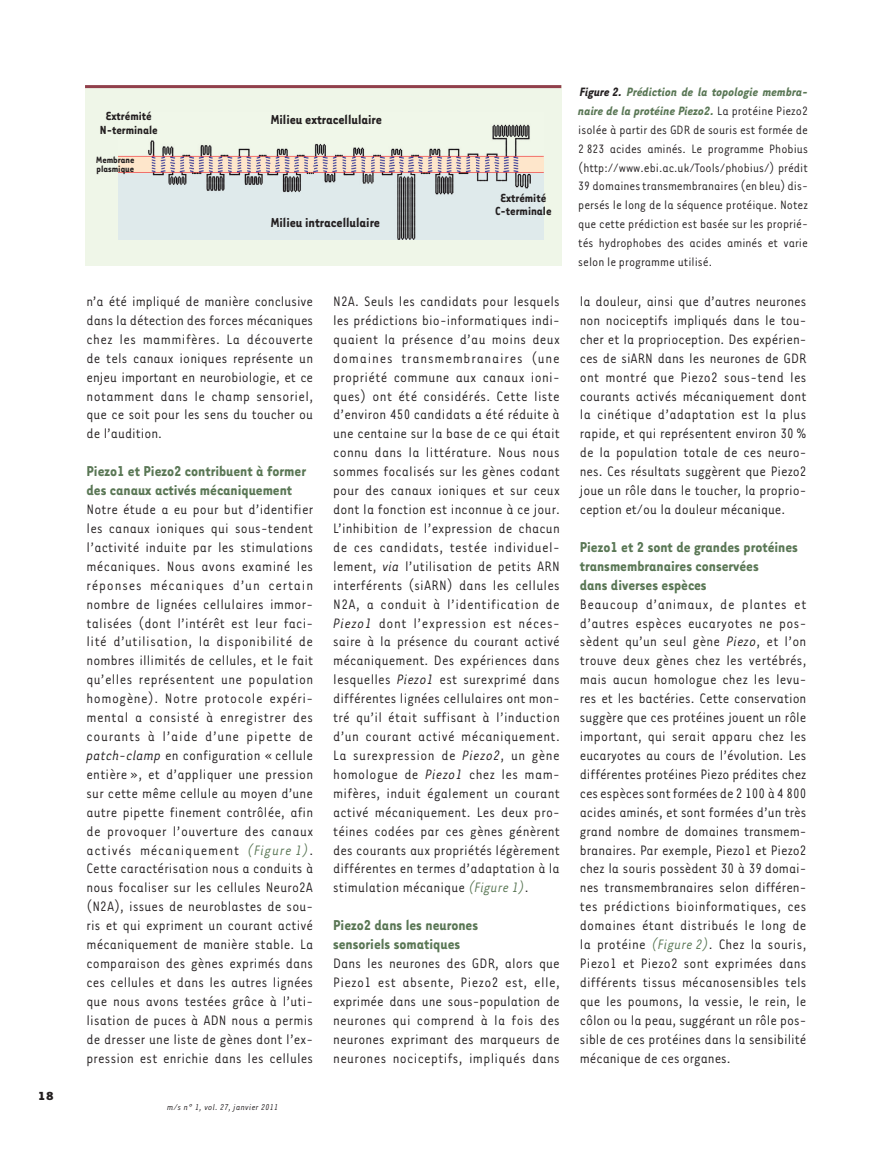
<style>
.page{position:relative;width:893px;height:1149px;background:#fff}
.page>*{position:absolute;margin:0;border:0;box-sizing:border-box;transform-origin:0 0}
.t1{font:700 16.5px/18.9px "Tarzana Narrow";color:#5a7755}
.t2{font:15.75px/18.9px "Tarzana Narrow";letter-spacing:.01em;color:#231f20;text-align:justify}
.t3{font:700 15px "Tarzana Narrow";color:#231f20}
.t4{font:13.95px/18.9px "Tarzana Narrow";color:#231f20;text-align:justify}
.t5{font:700 13.5px/13.5px "Tarzana Narrow";color:#231f20;text-align:center}
.t6{font:700 13.5px "Tarzana Wide";color:#231f20}
.t7{font:700 10.5px/9px "Tarzana Narrow";color:#231f20}
.t8{font:italic 9.75px "Tarzana Narrow";letter-spacing:.025em;color:#231f20}
.s1{font-style:italic}
.s2{font-style:italic;color:#5a7755}
.s3{font-weight:700;font-style:italic}
.s4{font-weight:700;font-style:italic;color:#5a7755}
</style>
<div class="page">
<div style="left:85px;top:85px;width:476px;height:180px;background:#eff6e8"></div>
<img style="left:118px;top:124px;width:425px;height:116px">
<hr style="left:85px;top:85px;width:476px;height:3px;background:#913f4b">
<p class="t6" style="left:38px;top:1091px;width:18px">18</p>
<p class="t5" style="left:100px;top:110px;width:59px">Extrémité<br>N-terminale</p>
<p class="t7" style="left:96px;top:156px;width:40px">Membrane plasmique</p>
<p class="t3" style="left:271px;top:115px;width:113px">Milieu extracellulaire</p>
<p class="t3" style="left:271px;top:218px;width:111px">Milieu intracellulaire</p>
<p class="t5" style="left:495px;top:192px;width:58px">Extrémité<br>C-terminale</p>
<p class="t2" style="left:87px;top:293px;width:228px">n’a été impliqué de manière conclusive dans la détection des forces mécaniques chez les mammifères. La découverte de tels canaux ioniques représente un enjeu important en neurobiologie, et ce notamment dans le champ sensoriel, que ce soit pour les sens du toucher ou de l’audition.</p>
<p class="t1" style="left:87px;top:463px;width:221px">Piezo1 et Piezo2 contribuent à former des canaux activés mécaniquement</p>
<p class="t2" style="left:87px;top:501px;width:228px">Notre étude a eu pour but d’identifier les canaux ioniques qui sous-tendent l’activité induite par les stimulations mécaniques. Nous avons examiné les réponses mécaniques d’un certain nombre de lignées cellulaires immor&shy;talisées (dont l’intérêt est leur faci&shy;lité d’utilisation, la disponibilité de nombres illimités de cellules, et le fait qu’elles représentent une population homogène). Notre protocole expéri&shy;mental a consisté à enregistrer des courants à l’aide d’une pipette de <span class="s1">patch-clamp</span> en configuration « cellule entière », et d’appliquer une pression sur cette même cellule au moyen d’une autre pipette finement contrôlée, afin de provoquer l’ouverture des canaux activés mécaniquement <span class="s2">(Figure 1)</span>.<br>Cette caractérisation nous a conduits à nous focaliser sur les cellules Neuro2A (N2A), issues de neuroblastes de sou&shy;ris et qui expriment un courant activé mécaniquement de manière stable. La comparaison des gènes exprimés dans ces cellules et dans les autres lignées que nous avons testées grâce à l’uti&shy;lisation de puces à ADN nous a permis de dresser une liste de gènes dont l’ex&shy;pression est enrichie dans les cellules</p>
<p class="t8" style="left:167px;top:1103px;width:112px">m/s n° 1, vol. 27, janvier 2011</p>
<p class="t2" style="left:333px;top:293px;width:228px">N2A. Seuls les candidats pour lesquels les prédictions bio- informatiques indi&shy;quaient la présence d’au moins deux domaines transmembranaires (une propriété commune aux canaux ioni&shy;ques) ont été considérés. Cette liste d’environ 450 candidats a été réduite à une centaine sur la base de ce qui était connu dans la littérature. Nous nous sommes focalisés sur les gènes codant pour des canaux ioniques et sur ceux dont la fonction est inconnue à ce jour.<br>L’inhibition de l’expression de chacun de ces candidats, testée individuel&shy;lement, <span class="s1">via</span> l’utilisation de petits ARN interférents (siARN) dans les cellules N2A, a conduit à l’identification de <span class="s1">Piezo1</span> dont l’expression est néces&shy;saire à la présence du courant activé mécaniquement. Des expériences dans lesquelles <span class="s1">Piezo1</span> est surexprimé dans différentes lignées cellulaires ont mon&shy;tré qu’il était suffisant à l’induction d’un courant activé mécaniquement.<br>La surexpression de <span class="s1">Piezo2</span>, un gène homologue de <span class="s1">Piezo1</span> chez les mam&shy;mifères, induit également un courant activé mécaniquement. Les deux pro&shy;téines codées par ces gènes génèrent des courants aux propriétés légèrement différentes en termes d’adaptation à la stimulation mécanique <span class="s2">(Figure 1)</span>.</p>
<p class="t1" style="left:333px;top:916px;width:146px">Piezo2 dans les neurones sensoriels somatiques</p>
<p class="t2" style="left:333px;top:954px;width:228px">Dans les neurones des GDR, alors que Piezo1 est absente, Piezo2 est, elle, exprimée dans une sous-population de neurones qui comprend à la fois des neurones exprimant des marqueurs de neurones nociceptifs, impliqués dans</p>
<p class="t4" style="left:578px;top:83px;width:231px"><span class="s3">Figure 2.</span> <span class="s4">Prédiction de la topologie membra&shy;naire de la protéine Piezo2.</span> La protéine Piezo2 isolée à partir des GDR de souris est formée de 2 823 acides aminés. Le programme Phobius (http://www.ebi.ac.uk/Tools/phobius/) prédit 39 domaines transmembranaires (en bleu) dis&shy;persés le long de la séquence protéique. Notez que cette prédiction est basée sur les proprié&shy;tés hydrophobes des acides aminés et varie selon le programme utilisé.</p>
<p class="t2" style="left:580px;top:293px;width:228px">la douleur, ainsi que d’autres neurones non nociceptifs impliqués dans le tou&shy;cher et la proprioception. Des expérien&shy;ces de siARN dans les neurones de GDR ont montré que Piezo2 sous-tend les courants activés mécaniquement dont la cinétique d’adaptation est la plus rapide, et qui représentent environ 30 % de la population totale de ces neuro&shy;nes. Ces résultats suggèrent que Piezo2 joue un rôle dans le toucher, la proprio&shy;ception et/ou la douleur mécanique.</p>
<p class="t1" style="left:580px;top:538px;width:220px">Piezo1 et 2 sont de grandes protéines transmembranaires conservées<br>dans diverses espèces</p>
<p class="t2" style="left:580px;top:595px;width:228px">Beaucoup d’animaux, de plantes et d’autres espèces eucaryotes ne pos&shy;sèdent qu’un seul gène <span class="s1">Piezo</span>, et l’on trouve deux gènes chez les vertébrés, mais aucun homologue chez les levu&shy;res et les bactéries. Cette conservation suggère que ces protéines jouent un rôle important, qui serait apparu chez les eucaryotes au cours de l’évolution. Les différentes protéines Piezo prédites chez ces espèces sont formées de 2 100 à 4 800 acides aminés, et sont formées d’un très grand nombre de domaines transmem&shy;branaires. Par exemple, Piezo1 et Piezo2 chez la souris possèdent 30 à 39 domai&shy;nes transmembranaires selon différen&shy;tes prédictions bio informatiques, ces domaines étant distribués le long de la protéine <span class="s2">(Figure 2)</span>. Chez la souris, Piezo1 et Piezo2 sont exprimées dans différents tissus mécanosensibles tels que les poumons, la vessie, le rein, le côlon ou la peau, suggérant un rôle pos&shy;sible de ces protéines dans la sensibilité mécanique de ces organes.</p>
</div>
